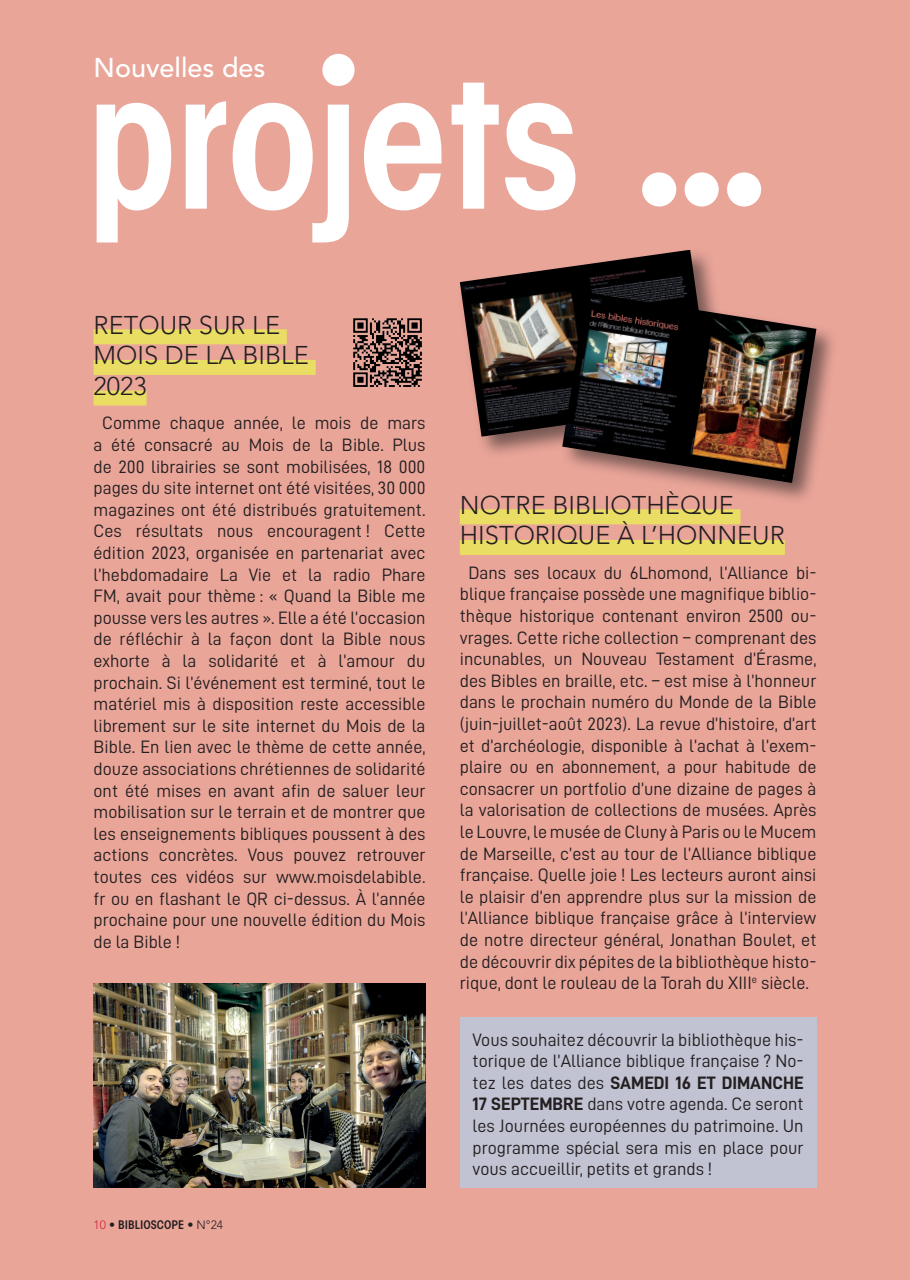
<style>
.page{position:relative;width:910px;height:1280px;background:#eaa599}
.page>*{position:absolute;margin:0;border:0;box-sizing:border-box;transform-origin:0 0}
.t1{font:500 27px "Avenir LT Std";color:#fff}
.t2{font:300 25.5px/30.6px "Avenir LT Std";color:#231f20}
.t3{font:18px/21.6px "D DIN";color:#231f20;text-align:justify}
.t4{font:18px "D DIN Bold";color:#231f20}
.t5{font:600 condensed 12px "Avant Garde";color:#231f20}
.s1{font-family:"Avenir LT Std";font-weight:300;font-stretch:normal;color:#d2203a}
.s2{font-family:"Avenir LT Std";font-weight:300;font-stretch:normal}
.s3{font-family:"D DIN"}
.s4{font-family:"D DIN Bold"}
</style>
<div class="page">
<svg style="left:322px;top:53px;width:33px;height:30px"></svg>
<svg style="left:97px;top:83px;width:478px;height:159px"></svg>
<div style="left:460px;top:509px;width:280px;height:15px;background:#eadd63"></div>
<div style="left:460px;top:540px;width:325px;height:15px;background:#eadd63"></div>
<svg style="left:642px;top:172px;width:35px;height:35px"></svg>
<svg style="left:684px;top:172px;width:35px;height:35px"></svg>
<svg style="left:727px;top:172px;width:35px;height:35px"></svg>
<div style="left:94px;top:329px;width:193px;height:15px;background:#eadd63"></div>
<div style="left:94px;top:360px;width:222px;height:15px;background:#eadd63"></div>
<div style="left:94px;top:390px;width:53px;height:15px;background:#eadd63"></div>
<div style="left:460px;top:1018px;width:356px;height:170px;background:#c1c2d2"></div>
<img style="left:94px;top:984px;width:331px;height:204px">
<img style="left:353px;top:318px;width:69px;height:69px">
<div style="left:457px;top:247px;width:278px;height:212px;background:#231f20;opacity:.58"></div>
<img style="left:460px;top:250px;width:252px;height:187px">
<div style="left:560px;top:290px;width:279px;height:216px;background:#231f20;opacity:.58"></div>
<img style="left:562px;top:292px;width:254px;height:191px">
<h1 class="t1" style="left:94px;top:52px;width:174px">Nouvelles des</h1>
<h2 class="t2" style="left:94px;top:310px;width:217px">RETOUR SUR LE<br>MOIS DE LA BIBLE<br>2023</h2>
<p class="t3" style="left:94px;top:412px;width:333px;text-indent:8px">Comme chaque année, le mois de mars a été consacré au Mois de la Bible. Plus de 200 librairies se sont mobilisées, 18 000 pages du site internet ont été visitées, 30 000 magazines ont été distribués gratuitement.<br>Ces résultats nous encouragent ! Cette édition 2023, organisée en partenariat avec l’hebdomadaire La Vie et la radio Phare FM, avait pour thème : « Quand la Bible me pousse vers les autres ». Elle a été l’occasion de réfléchir à la façon dont la Bible nous exhorte à la solidarité et à l’amour du prochain. Si l’événement est terminé, tout le matériel mis à disposition reste accessible librement sur le site internet du Mois de la Bible. En lien avec le thème de cette année, douze associations chrétiennes de solidarité ont été mises en avant afin de saluer leur mobilisation sur le terrain et de montrer que les enseignements bibliques poussent à des actions concrètes. Vous pouvez retrouver toutes ces vidéos sur www.moisdelabible. fr ou en flashant le QR ci-dessus. À l’année prochaine pour une nouvelle édition du Mois de la Bible !</p>
<p class="t5" style="left:94px;top:1217px;width:131px"><span class="s1">10</span> • BIBLIOSCOPE • <span class="s2">N°24</span></p>
<h2 class="t2" style="left:460px;top:490px;width:327px">NOTRE BIBLIOTHÈQUE<br>HISTORIQUE À L’HONNEUR</h2>
<p class="t3" style="left:460px;top:561px;width:358px;text-align:center">Dans ses locaux du 6Lhomond, l’Alliance bi&shy;blique française possède une magnifique biblio&shy;thèque historique contenant environ 2500 ou&shy;vrages. Cette riche collection – comprenant des incunables, un Nouveau Testament d’Érasme, des Bibles en braille, etc. – est mise à l’honneur dans le prochain numéro du Monde de la Bible (juin-juillet-août 2023). La revue d’histoire, d’art et d’archéologie, disponible à l’achat à l’exem&shy;plaire ou en abonnement, a pour habitude de consacrer un portfolio d’une dizaine de pages à la valorisation de collections de musées. Après le Louvre, le musée de Cluny à Paris ou le Mucem de Marseille, c’est au tour de l’Alliance biblique française. Quelle joie ! Les lecteurs auront ainsi le plaisir d’en apprendre plus sur la mission de l’Alliance biblique française grâce à l’interview de notre directeur général, Jonathan Boulet, et de découvrir dix pépites de la bibliothèque histo&shy;rique, dont le rouleau de la Torah du XIII<sup>e</sup> siècle.</p>
<p class="t3" style="left:473px;top:1028px;width:333px">Vous souhaitez découvrir la bibliothèque his&shy;torique de l’Alliance biblique française ? No-</p>
<p class="t4" style="left:473px;top:1072px;width:333px"><span class="s3">tez les dates des</span> SAMEDI 16 ET DIMANCHE</p>
<p class="t3" style="left:473px;top:1093px;width:333px"><span class="s4">17 SEPTEMBRE</span> dans votre agenda. Ce seront les Journées européennes du patrimoine. Un programme spécial sera mis en place pour vous accueillir, petits et grands !</p>
</div>
